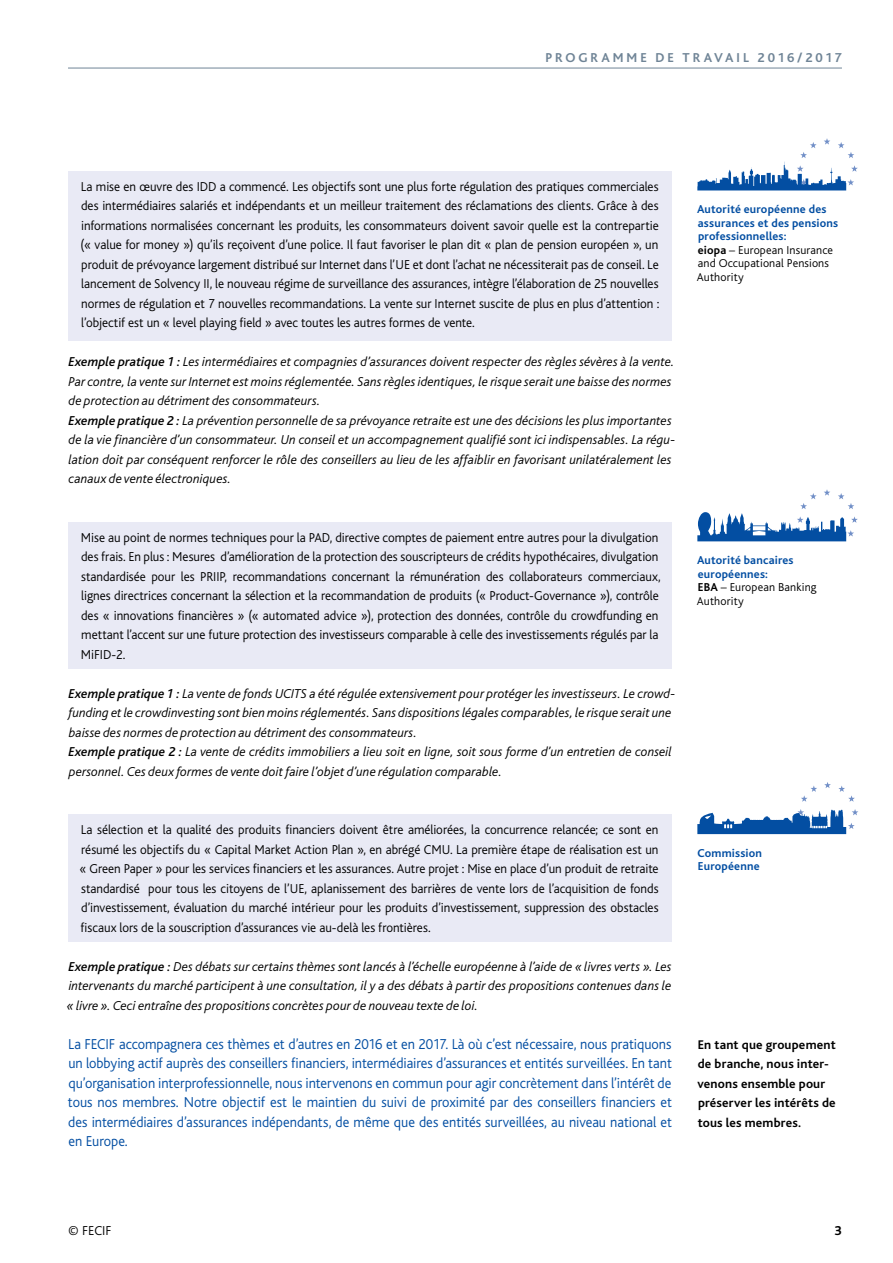
<style>
.page{position:relative;width:893px;height:1263px;background:#fff}
.page>*{position:absolute;margin:0;border:0;box-sizing:border-box;transform-origin:0 0}
.t1{font:300 15px/19.5px "Bliss";letter-spacing:-.005em;color:#034ea2;text-align:justify;scale:.96 1}
.t2{font:300 13.5px/19.5px "Bliss";color:#000;text-align:justify}
.t3{font:italic 300 13.5px/19.5px "Bliss";letter-spacing:.005em;color:#000}
.t4{font:700 13.5px "Bliss";letter-spacing:.215em;color:#6f8496}
.t5{font:700 13.5px "Bliss";color:#000}
.t6{font:700 13.2px/19.5px "Bliss";letter-spacing:.015em;color:#000}
.t7{font:700 12px/13.5px "Bliss";letter-spacing:.015em;color:#034ea2}
.s1{font-weight:500}
.s2{color:#000}
.s3{font-weight:300;color:#000}
</style>
<div class="page">
<svg style="left:824px;top:782px;width:7px;height:6px"></svg>
<svg style="left:801px;top:785px;width:16px;height:17px"></svg>
<svg style="left:838px;top:785px;width:17px;height:17px"></svg>
<hr style="left:68px;top:68px;width:774px;height:1px;background:#6f8496">
<svg style="left:697px;top:809px;width:161px;height:25px"></svg>
<svg style="left:697px;top:489px;width:161px;height:52px"></svg>
<svg style="left:697px;top:138px;width:161px;height:52px"></svg>
<div style="left:68px;top:171px;width:604px;height:169px;background:#e9eaf5"></div>
<div style="left:68px;top:522px;width:604px;height:147px;background:#e9eaf5"></div>
<div style="left:68px;top:815px;width:604px;height:127px;background:#e9eaf5"></div>
<p class="t4" style="left:546px;top:51px;width:298px">PROGRAMME DE TRAVAIL 2016/2017</p>
<p class="t2" style="left:81px;top:177px;width:580px">La mise en œuvre des IDD a commencé. Les objectifs sont une plus forte régulation des pratiques commerciales des intermédiaires salariés et indépendants et un meilleur traitement des réclamations des clients. Grâce à des informations normalisées concernant les produits, les consommateurs doivent savoir quelle est la contrepartie (« value for money ») qu’ils reçoivent d’une police. Il faut favoriser le plan dit « plan de pension européen », un produit de prévoyance largement distribué sur Internet dans l’UE et dont l’achat ne nécessiterait pas de conseil. Le lancement de Solvency II, le nouveau régime de surveillance des assurances, intègre l’élaboration de 25 nouvelles normes de régulation et 7 nouvelles recommandations. La vente sur Internet suscite de plus en plus d’attention : l’objectif est un « level playing field » avec toutes les autres formes de vente.</p>
<p class="t3" style="left:68px;top:352px;width:609px"><span class="s1">Exemple pratique 1 :</span> Les intermédiaires et compagnies d’assurances doivent respecter des règles sévères à la vente.<br>Par contre, la vente sur Internet est moins réglementée. Sans règles identiques, le risque serait une baisse des normes de protection au détriment des consommateurs.<br><span class="s1">Exemple pratique 2 :</span> La prévention personnelle de sa prévoyance retraite est une des décisions les plus importantes de la vie financière d’un consommateur. Un conseil et un accompagnement qualifié sont ici indispensables. La régu&shy;lation doit par conséquent renforcer le rôle des conseillers au lieu de les affaiblir en favorisant unilatéralement les canaux de vente électroniques.</p>
<p class="t2" style="left:81px;top:528px;width:581px;text-align:left">Mise au point de normes techniques pour la PAD, directive comptes de paiement entre autres pour la divulgation des frais. En plus : Mesures d’amélioration de la protection des souscripteurs de crédits hypothécaires, divulgation standardisée pour les PRIIP, recommandations concernant la rémunération des collaborateurs commerciaux, lignes directrices concernant la sélection et la recommandation de produits (« Product-Governance »), contrôle des « innovations financières » (« automated advice »), protection des données, contrôle du crowdfunding en mettant l’accent sur une future protection des investisseurs comparable à celle des investissements régulés par la MiFID-2.</p>
<p class="t3" style="left:68px;top:684px;width:609px"><span class="s1">Exemple pratique 1 :</span> La vente de fonds UCITS a été régulée extensivement pour protéger les investisseurs. Le crowd&shy;funding et le crowdinvesting sont bien moins réglementés. Sans dispositions légales comparables, le risque serait une baisse des normes de protection au détriment des consommateurs.<br><span class="s1">Exemple pratique 2 :</span> La vente de crédits immobiliers a lieu soit en ligne, soit sous forme d’un entretien de conseil personnel. Ces deux formes de vente doit faire l’objet d’une régulation comparable.</p>
<p class="t2" style="left:79px;top:820px;width:581px">La sélection et la qualité des produits financiers doivent être améliorées, la concurrence relancée; ce sont en résumé les objectifs du « Capital Market Action Plan », en abrégé CMU. La première étape de réalisation est un « Green Paper » pour les services financiers et les assurances. Autre projet : Mise en place d’un produit de retraite standardisé pour tous les citoyens de l’UE, aplanissement des barrières de vente lors de l’acquisition de fonds d’investissement, évaluation du marché intérieur pour les produits d’investissement, suppression des obstacles fiscaux lors de la souscription d’assurances vie au-delà les frontières.</p>
<p class="t3" style="left:67px;top:957px;width:606px;text-align:justify"><span class="s1">Exemple pratique :</span> Des débats sur certains thèmes sont lancés à l’échelle européenne à l’aide de « livres verts ». Les intervenants du marché participent à une consultation, il y a des débats à partir des propositions contenues dans le « livre ». Ceci entraîne des propositions concrètes pour de nouveau texte de loi.</p>
<p class="t1" style="left:68px;top:1034px;width:631px">La FECIF accompagnera ces thèmes et d’autres en 2016 et en 2017. Là où c’est nécessaire, nous pratiquons un lobbying actif auprès des conseillers financiers, intermédiaires d’assurances et entités surveillées. En tant qu’organisation interprofessionnelle, nous intervenons en commun pour agir concrètement dans l’intérêt de tous nos membres. Notre objectif est le maintien du suivi de proximité par des conseillers financiers et des intermédiaires d’assurances indépendants, de même que des entités surveillées, au niveau national et en Europe.</p>
<p class="t7" style="left:697px;top:203px;width:143px">Autorité européenne des assurances et des pensions professionnelles:<br><span class="s2">eiopa</span> <span class="s3">– European Insurance and Occupational Pensions<br>Authority</span></p>
<p class="t7" style="left:697px;top:554px;width:121px">Autorité bancaires européennes:<br><span class="s2">EBA</span> <span class="s3">– European Banking<br>Authority</span></p>
<p class="t7" style="left:697px;top:846px;width:66px">Commission<br>Européenne</p>
<p class="t6" style="left:698px;top:1035px;width:140px">En tant que groupement de branche, nous inter&shy;venons ensemble pour préserver les intérêts de tous les membres.</p>
<p class="t2" style="left:68px;top:1221px;width:45px">© FECIF</p>
<p class="t5" style="left:835px;top:1223px;width:9px">3</p>
</div>
